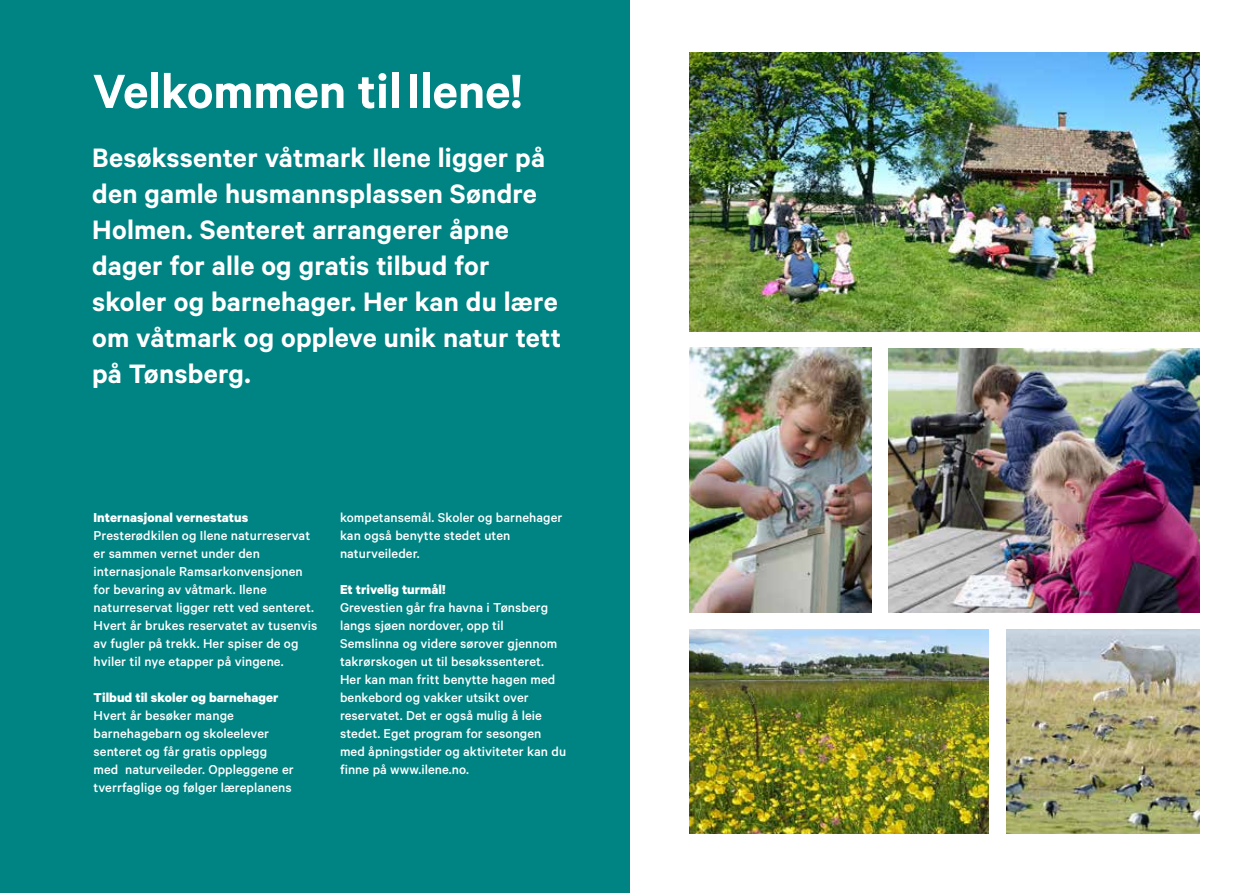
<style>
.page{position:relative;width:1259px;height:893px;background:#fff}
.page>*{position:absolute;margin:0;border:0;box-sizing:border-box;transform-origin:0 0}
.t1{font:600 54px "Calibre";color:#fff}
.t2{font:600 30px/36px "Calibre";letter-spacing:.005em;color:#fff}
.t3{font:500 14.55px/18px "Calibre";letter-spacing:.005em;color:#fff}
.t4{font:700 14.55px "Calibre";letter-spacing:.005em;color:#fff}
</style>
<div class="page">
<div style="left:0;top:0;width:629px;height:893px;background:#008383"></div>
<img style="left:889px;top:348px;width:310px;height:264px">
<img style="left:689px;top:348px;width:183px;height:264px">
<img style="left:1006px;top:629px;width:193px;height:204px">
<img style="left:689px;top:52px;width:510px;height:280px">
<img style="left:689px;top:629px;width:300px;height:204px">
<h1 class="t1" style="left:93px;top:59px;width:431px">Velkommen til Ilene!</h1>
<h2 class="t2" style="left:92px;top:139px;width:470px">Besøkssenter våtmark Ilene ligger på den gamle husmannsplassen Søndre<br>Holmen. Senteret arrangerer åpne dager for alle og gratis tilbud for skoler og barnehager. Her kan du lære om våtmark og oppleve unik natur tett på Tønsberg.</h2>
<p class="t4" style="left:94px;top:509px;width:156px">Internasjonal vernestatus</p>
<p class="t3" style="left:94px;top:526px;width:225px">Presterødkilen og Ilene naturreservat er sammen vernet under den internasjonale Ramsarkonvensjonen for bevaring av våtmark. Ilene naturreservat ligger rett ved senteret.<br>Hvert år brukes reservatet av tusenvis av fugler på trekk. Her spiser de og hviler til nye etapper på vingene.</p>
<p class="t4" style="left:94px;top:689px;width:187px">Tilbud til skoler og barnehager</p>
<p class="t3" style="left:94px;top:706px;width:202px">Hvert år besøker mange barnehagebarn og skoleelever senteret og får gratis opplegg med naturveileder. Oppleggene er tverrfaglige og følger læreplanens</p>
<p class="t3" style="left:340px;top:508px;width:224px">kompetansemål. Skoler og barnehager kan også benytte stedet uten naturveileder.</p>
<p class="t4" style="left:340px;top:581px;width:107px">Et trivelig turmål!</p>
<p class="t3" style="left:340px;top:598px;width:228px">Grevestien går fra havna i Tønsberg langs sjøen nordover, opp til Semslinna og videre sørover gjennom takrørskogen ut til besøkssenteret.<br>Her kan man fritt benytte hagen med benkebord og vakker utsikt over reservatet. Det er også mulig å leie stedet. Eget program for sesongen med åpningstider og aktiviteter kan du finne på www.ilene.no.</p>
</div>
